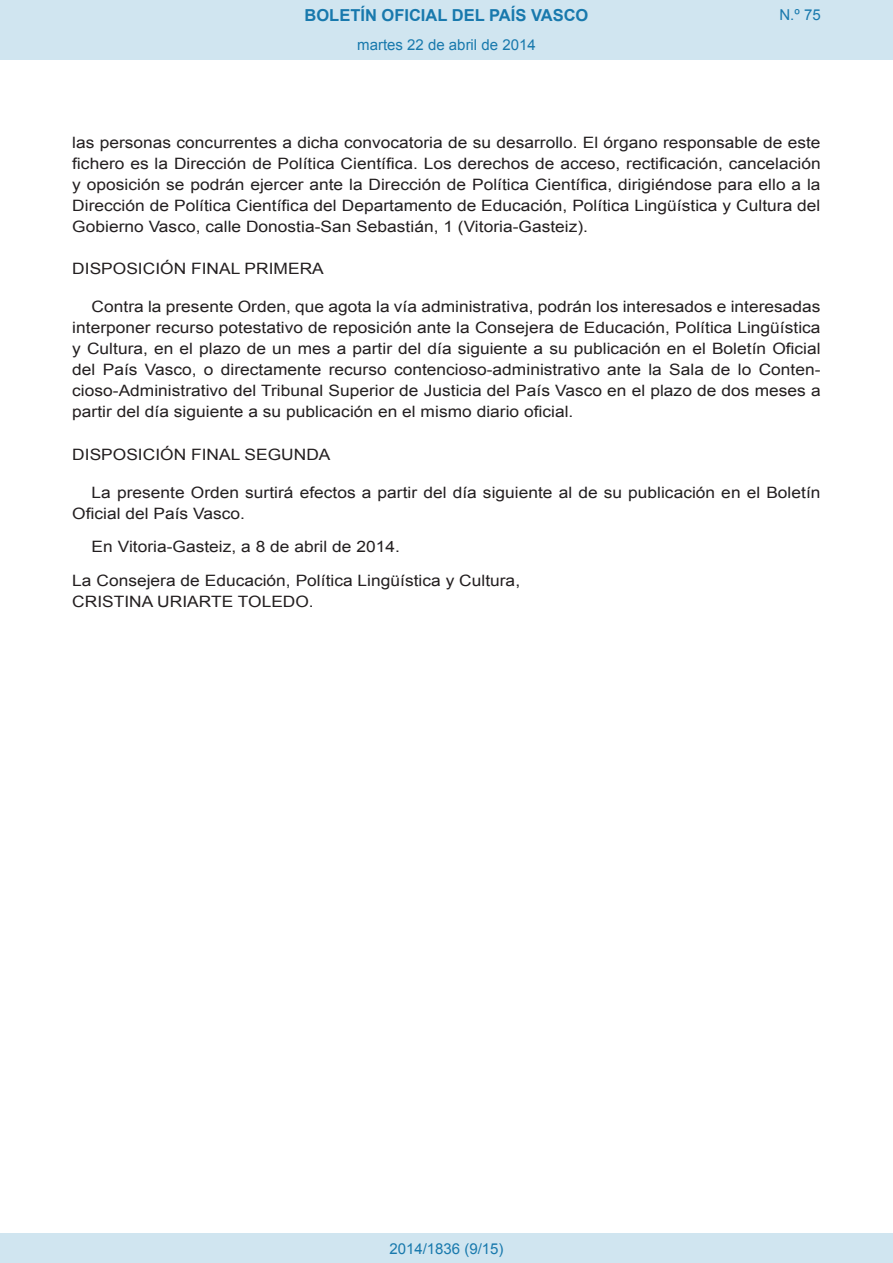
<style>
.page{position:relative;width:893px;height:1263px;background:#fff}
.page>*{position:absolute;margin:0;border:0;box-sizing:border-box;transform-origin:0 0}
.t1{font:700 16.5px "Arial";color:#1879ad}
.BOPVDetalle{font:15.6px/21px "Arial";color:#231f20;text-align:justify;scale:1.11 1}
.BOPVFirmaPuesto{font:15.6px "Arial";color:#231f20;scale:1.11 1}
.BOPVDisposicion{font:15.6px "Arial";color:#231f20;scale:1.11 1}
.BOPVFirmaLugFec{font:15.6px "Arial";color:#231f20;scale:1.11 1}
.BOPVFirmaNombre{font:15.6px "Arial";color:#231f20;scale:1.11 1}
.Paginacion_Centro{font:15px "Arial";color:#1879ad}
</style>
<div class="page">
<div style="left:0;top:0;width:893px;height:60px;background:#d0e5f0"></div>
<div style="left:0;top:1233px;width:893px;height:30px;background:#d0e5f0"></div>
<p class="t1" style="left:305px;top:4px;width:285px">BOLETÍN OFICIAL DEL PAÍS VASCO</p>
<p class="Paginacion_Centro" style="left:357px;top:35px;width:180px">martes 22 de abril de 2014</p>
<p class="Paginacion_Centro" style="left:779px;top:5px;width:43px">N.º 75</p>
<p class="BOPVDetalle" style="left:72px;top:132px;width:676px">las personas concurrentes a dicha convocatoria de su desarrollo. El órgano responsable de este fichero es la Dirección de Política Científica. Los derechos de acceso, rectificación, cancelación y oposición se podrán ejercer ante la Dirección de Política Científica, dirigiéndose para ello a la Dirección de Política Científica del Departamento de Educación, Política Lingüística y Cultura del Gobierno Vasco, calle Donostia-San Sebastián, 1 (Vitoria-Gasteiz).</p>
<p class="BOPVDisposicion" style="left:72px;top:259px;width:228px">DISPOSICIÓN FINAL PRIMERA</p>
<p class="BOPVDetalle" style="left:72px;top:297px;width:676px;text-indent:19px">Contra la presente Orden, que agota la vía administrativa, podrán los interesados e interesadas interponer recurso potestativo de reposición ante la Consejera de Educación, Política Lingüística y Cultura, en el plazo de un mes a partir del día siguiente a su publicación en el Boletín Oficial del País Vasco, o directamente recurso contencioso-administrativo ante la Sala de lo Conten&shy;cioso-Administrativo del Tribunal Superior de Justicia del País Vasco en el plazo de dos meses a partir del día siguiente a su publicación en el mismo diario oficial.</p>
<p class="BOPVDisposicion" style="left:72px;top:444px;width:234px">DISPOSICIÓN FINAL SEGUNDA</p>
<p class="BOPVDetalle" style="left:72px;top:482px;width:676px;text-indent:19px">La presente Orden surtirá efectos a partir del día siguiente al de su publicación en el Boletín<br>Oficial del País Vasco.</p>
<p class="BOPVFirmaLugFec" style="left:92px;top:537px;width:279px">En Vitoria-Gasteiz, a 8 de abril de 2014.</p>
<p class="BOPVFirmaPuesto" style="left:72px;top:570px;width:405px">La Consejera de Educación, Política Lingüística y Cultura,</p>
<p class="BOPVFirmaNombre" style="left:72px;top:591px;width:219px">CRISTINA URIARTE TOLEDO.</p>
<p class="Paginacion_Centro" style="left:389px;top:1238px;width:116px">2014/1836 (9/15)</p>
</div>
